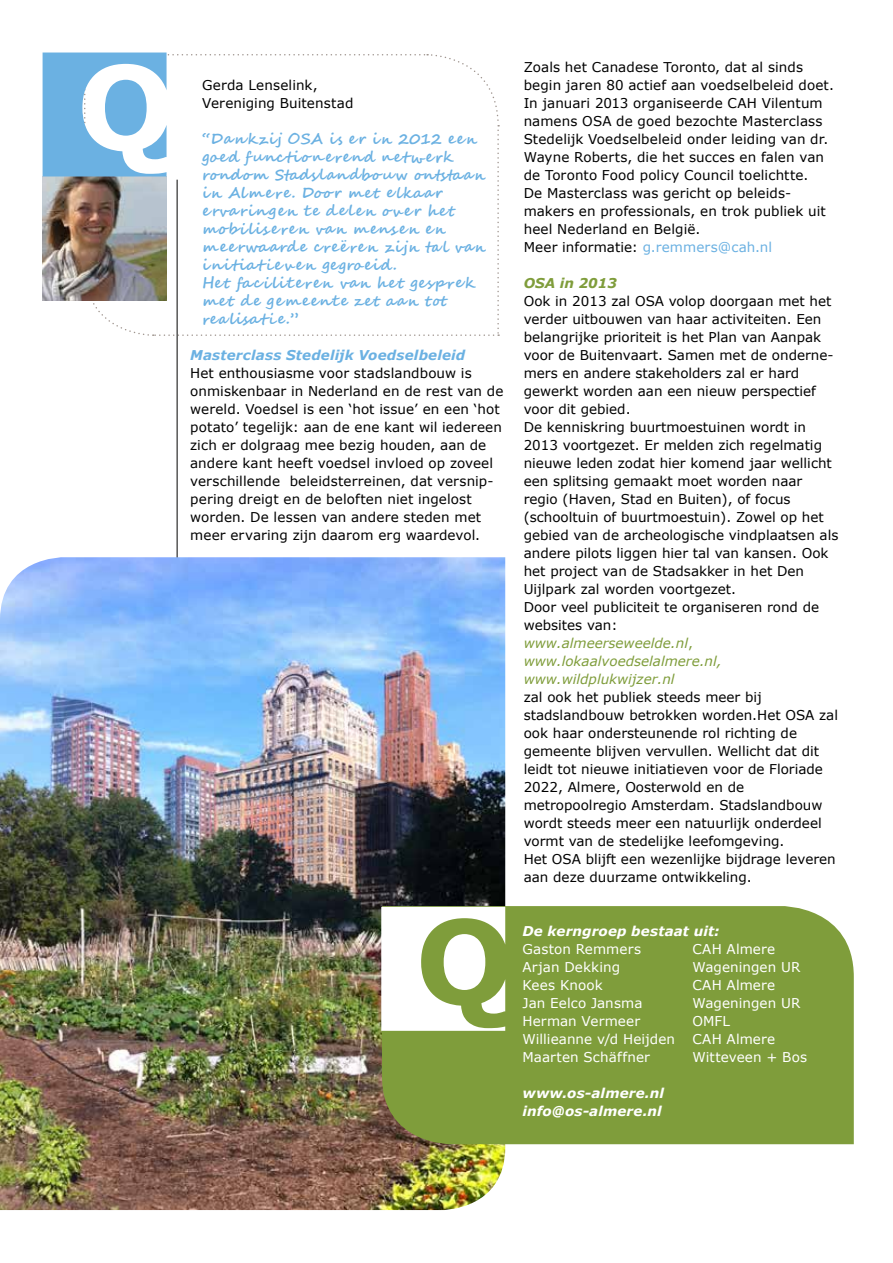
<style>
.page{position:relative;width:893px;height:1263px;background:#fff}
.page>*{position:absolute;margin:0;border:0;box-sizing:border-box;transform-origin:0 0}
.t1{font:700 15px/18px "Segoe Script";letter-spacing:.075em;color:#6bb1e2}
.t2{font:13.5px/18px "Verdana";color:#000}
.t3{font:13.5px/18px "Verdana";letter-spacing:.01em;color:#fff}
.t4{font:italic 700 13.5px/18px "Verdana";letter-spacing:.01em;color:#fff}
.t5{font:italic 700 13.5px "Verdana";letter-spacing:.015em;color:#6bb1e2}
.t6{font:italic 700 13.5px "Verdana";color:#7f9d3b}
.s1{color:#6bb1e2}
.s2{font-style:italic;color:#7f9d3b}
.s3{color:#7f9d3b}
</style>
<div class="page">
<hr style="left:176px;top:180px;width:2px;height:1019px;background:#575756">
<img style="left:0;top:557px;width:505px;height:653px">
<svg style="left:43px;top:53px;width:457px;height:284px"></svg>
<div style="left:382px;top:906px;width:472px;height:238px;background:#7f9d3b"></div>
<svg style="left:381px;top:907px;width:124px;height:124px"></svg>
<p class="t2" style="left:202px;top:76px;width:153px">Gerda Lenselink,<br>Vereniging Buitenstad</p>
<p class="t1" style="left:202px;top:130px;width:285px">“Dankzij OSA is er in 2012 een goed functionerend netwerk rondom Stadslandbouw ontstaan in Almere. Door met elkaar ervaringen te delen ov er het mobiliseren van mensen en meerwaarde creëren zijn tal van initiatiev en gegroeid.<br>Het faciliteren van het gesprek met de gemeente zet aan tot realisatie.”</p>
<p class="t5" style="left:190px;top:346px;width:277px">Masterclass Stedelijk Voedselbeleid</p>
<p class="t2" style="left:190px;top:364px;width:315px">Het enthousiasme voor stadslandbouw is onmiskenbaar in Nederland en de rest van de wereld. Voedsel is een ‘hot issue’ en een ‘hot potato’ tegelijk: aan de ene kant wil iedereen zich er dolgraag mee bezig houden, aan de andere kant heeft voedsel invloed op zoveel verschillende beleidsterreinen, dat versnip&shy;pering dreigt en de beloften niet ingelost worden. De lessen van andere steden met meer ervaring zijn daarom erg waardevol.</p>
<p class="t2" style="left:524px;top:58px;width:312px">Zoals het Canadese Toronto, dat al sinds begin jaren 80 actief aan voedselbeleid doet.<br>In januari 2013 organiseerde CAH Vilentum namens OSA de goed bezochte Masterclass Stedelijk Voedselbeleid onder leiding van dr.<br>Wayne Roberts, die het succes en falen van de Toronto Food policy Council toelichtte.<br>De Masterclass was gericht op beleids&shy;makers en professionals, en trok publiek uit heel Nederland en België.<br>Meer informatie: <span class="s1">g.remmers@cah.nl</span></p>
<p class="t6" style="left:524px;top:273px;width:95px">OSA in 2013</p>
<p class="t2" style="left:524px;top:292px;width:316px">Ook in 2013 zal OSA volop doorgaan met het verder uitbouwen van haar activiteiten. Een belangrijke prioriteit is het Plan van Aanpak voor de Buitenvaart. Samen met de onderne&shy;mers en andere stakeholders zal er hard gewerkt worden aan een nieuw perspectief voor dit gebied.<br>De kenniskring buurtmoestuinen wordt in 2013 voortgezet. Er melden zich regelmatig nieuwe leden zodat hier komend jaar wellicht een splitsing gemaakt moet worden naar regio (Haven, Stad en Buiten), of focus (schooltuin of buurtmoestuin). Zowel op het gebied van de archeologische vindplaatsen als andere pilots liggen hier tal van kansen. Ook het project van de Stadsakker in het Den Uijlpark zal worden voortgezet.<br>Door veel publiciteit te organiseren rond de websites van:<br><span class="s2">www.almeerseweelde.nl</span><span class="s3">, </span><span class="s2">www.lokaalvoedselalmere.nl, www.wildplukwijzer.nl</span></p>
<p class="t2" style="left:524px;top:688px;width:316px">zal ook het publiek steeds meer bij stadslandbouw betrokken worden.Het OSA zal ook haar ondersteunende rol richting de gemeente blijven vervullen. Wellicht dat dit leidt tot nieuwe initiatieven voor de Floriade 2022, Almere, Oosterwold en de metropoolregio Amsterdam. Stadslandbouw wordt steeds meer een natuurlijk onderdeel vormt van de stedelijke leefomgeving.<br>Het OSA blijft een wezenlijke bijdrage leveren aan deze duurzame ontwikkeling.</p>
<p class="t4" style="left:522px;top:922px;width:199px">De kerngroep bestaat uit:</p>
<p class="t3" style="left:522px;top:940px;width:154px">Gaston Remmers<br>Arjan Dekking<br>Kees Knook<br>Jan Eelco Jansma<br>Herman Vermeer<br>Willieanne v/d Heijden<br>Maarten Schäffner</p>
<p class="t4" style="left:522px;top:1084px;width:143px">www.os-almere.nl info@os-almere.nl</p>
<p class="t3" style="left:692px;top:940px;width:116px">CAH Almere<br>Wageningen UR<br>CAH Almere<br>Wageningen UR<br>OMFL<br>CAH Almere<br>Witteveen + Bos</p>
</div>
